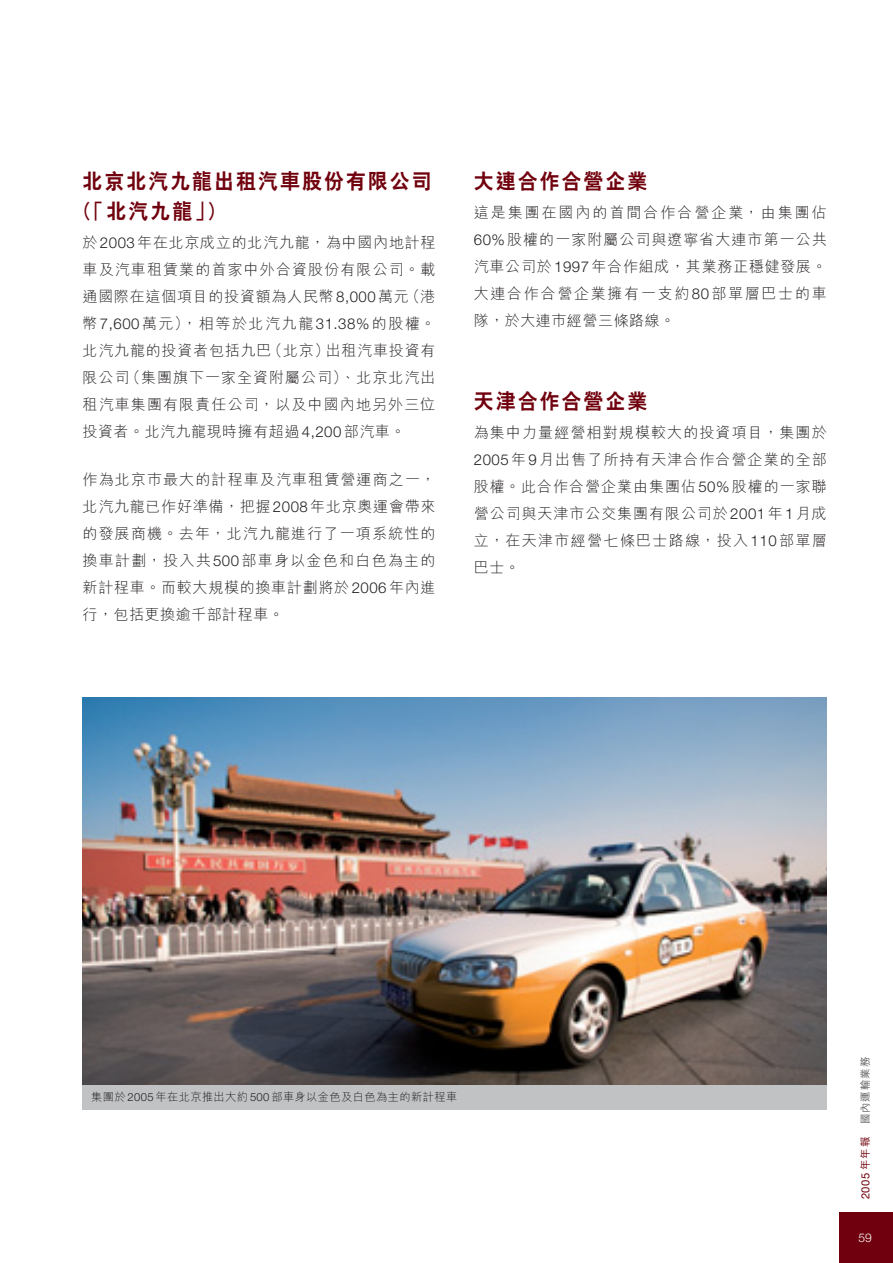
<style>
.page{position:relative;width:893px;height:1263px;background:#fff}
.page>*{position:absolute;margin:0;border:0;box-sizing:border-box;transform-origin:0 0}
.t1{font:21px/30px "C Hei 2 HK Xbold B5 pc H";letter-spacing:.1em;color:#70000d;scale:.95 1}
.t2{font:15px/27px "M Hei HK Light B5 pc H";letter-spacing:.065em;color:#231f20;text-align:justify}
.t3{font:300 12px "Helvetica Neue";color:#fff}
.t4{font:11.25px "M Hei HK Light B5 pc H";letter-spacing:.035em;color:#231f20}
.t5{font:11.25px "Helvetica Neue";color:#70000d}
.t6{font:10.5px "M Hei HK Medium B5 pc H";letter-spacing:.095em;color:#636466}
.s1{font-family:"Helvetica Neue";font-weight:300}
.s2{font-family:"M Hei HK Medium B5 pc H";font-size:10.5px}
</style>
<div class="page">
<div style="left:839px;top:1212px;width:54px;height:50px;background:#70000d"></div>
<div style="left:83px;top:1084px;width:744px;height:26px;background:#c0c2c4"></div>
<img style="left:83px;top:697px;width:744px;height:387px">
<h1 class="t1" style="left:73px;top:168px;width:380px;text-indent:10px">北京北汽九龍出租汽車股份有限公司（「北汽九龍」）</h1>
<p class="t2" style="left:83px;top:230px;width:354px">於<span class="s1">2003</span>年在北京成立的北汽九龍，為中國內地計程車及汽車租賃業的首家中外合資股份有限公司。載通國際在這個項目的投資額為人民幣<span class="s1">8,000</span>萬元（港幣<span class="s1">7,600</span>萬元），相等於北汽九龍<span class="s1">31.38%</span>的股權。北汽九龍的投資者包括九巴（北京）出租汽車投資有限公司（集團旗下一家全資附屬公司）、北京北汽出租汽車集團有限責任公司，以及中國內地另外三位投資者。北汽九龍現時擁有超過<span class="s1">4,200</span>部汽車。</p>
<p class="t2" style="left:83px;top:468px;width:354px">作為北京巿最大的計程車及汽車租賃營運商之一，北汽九龍已作好準備，把握<span class="s1">2008</span>年北京奧運會帶來的發展商機。去年，北汽九龍進行了一項系統性的換車計劃，投入共<span class="s1">500</span>部車身以金色和白色為主的新計程車。而較大規模的換車計劃將於<span class="s1">2006</span>年內進行，包括更換逾千部計程車。</p>
<h1 class="t1" style="left:474px;top:168px;width:184px">大連合作合營企業</h1>
<p class="t2" style="left:474px;top:200px;width:354px">這是集團在國內的首間合作合營企業，由集團佔<span class="s1">60%</span>股權的一家附屬公司與遼寧省大連市第一公共汽車公司於<span class="s1">1997</span>年合作組成，其業務正穩健發展。大連合作合營企業擁有一支約<span class="s1">80</span>部單層巴士的車隊，於大連巿經營三條路線。</p>
<h1 class="t1" style="left:474px;top:389px;width:184px">天津合作合營企業</h1>
<p class="t2" style="left:474px;top:421px;width:354px">為集中力量經營相對規模較大的投資項目，集團於<span class="s1">2005</span>年<span class="s1">9</span>月出售了所持有天津合作合營企業的全部股權。此合作合營企業由集團佔<span class="s1">50%</span>股權的一家聯營公司與天津市公交集團有限公司於<span class="s1">2001</span>年<span class="s1">1</span>月成立，在天津市經營七條巴士路線，投入<span class="s1">110</span>部單層巴士。</p>
<p class="t4" style="left:91px;top:1093px;width:368px">集團於<span class="s1">2005</span>年在北京推出大約<span class="s1">500</span>部車身以金色及白色為主的新計程車</p>
<p class="t6" style="left:861px;top:1124px;width:69px;rotate:-90deg">國內運輸業務</p>
<p class="t5" style="left:861px;top:1199px;width:64px;rotate:-90deg">2005 <span class="s2">年年報</span></p>
<p class="t3" style="left:858px;top:1233px;width:15px">59</p>
</div>
